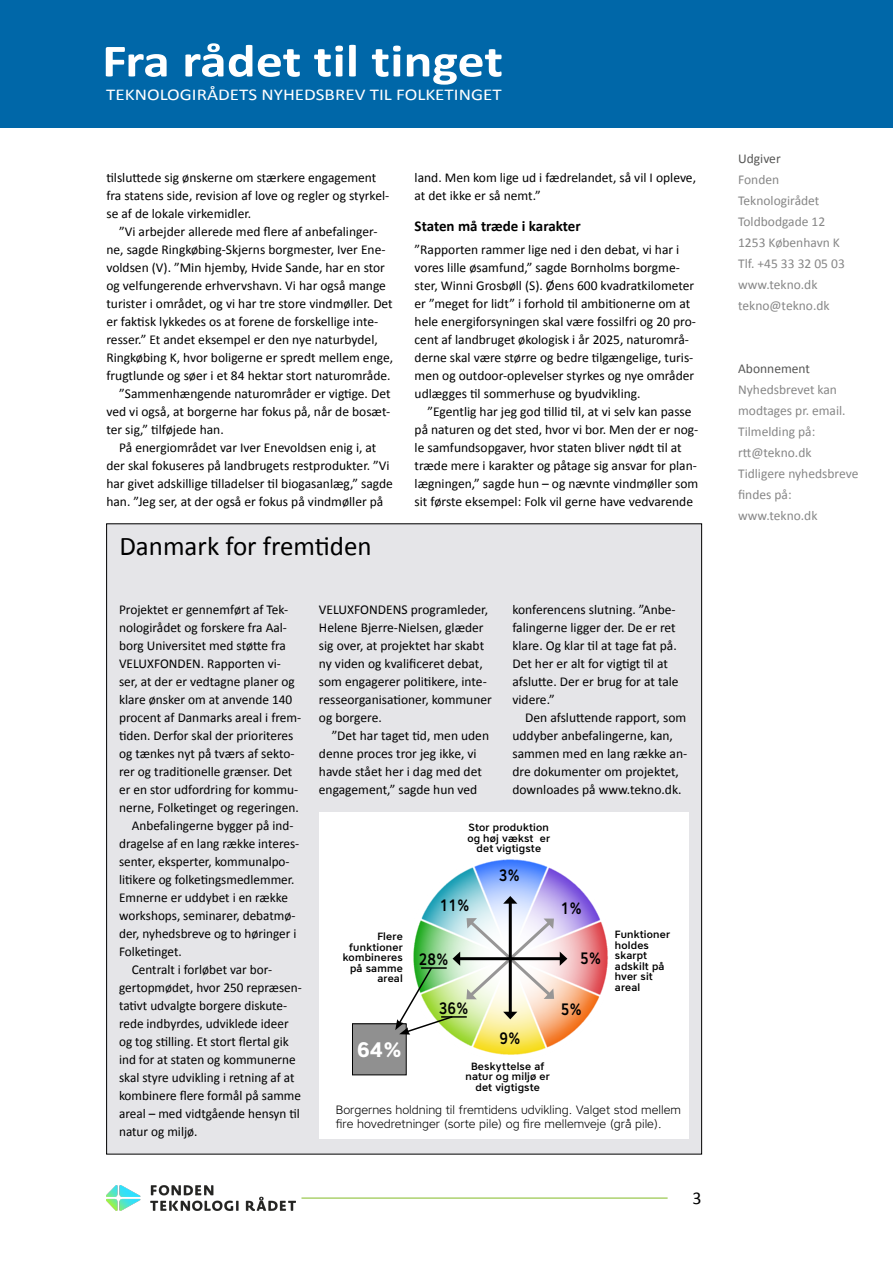
<style>
.page{position:relative;width:893px;height:1263px;background:#fff}
.page>*{position:absolute;margin:0;border:0;box-sizing:border-box;transform-origin:0 0}
.t1{font:700 46.5px "Calibri";color:#fff;scale:1.16 1}
.t2{font:27px "Calibri";color:#000}
.t3{font:700 21px "Core Sans A65";color:#fff}
.t4{font:18px "Calibri";color:#000}
.t5{font:16.5px "Calibri";color:#fff;scale:1.15 1}
.t6{font:500 16.5px "Core Sans A55";color:#000;scale:.85 1}
.t7{font:700 15px "Calibri";color:#000}
.t8{font:13.5px/18px "Calibri";color:#000}
.t9{font:13.5px/21px "Calibri";color:#878787}
.t10{font:13.5px "Calibri";color:#575756}
.t11{font:300 12px/14.4px "Core Sans A35";color:#000}
.t12{font:500 10.5px/10.5px "Core Sans A55";letter-spacing:.015em;color:#000;text-align:center}
</style>
<div class="page">
<div style="left:0;top:0;width:893px;height:128px;background:#0067a8"></div>
<img style="left:106px;top:1185px;width:189px;height:26px">
<hr style="left:301px;top:1198px;width:367px;height:1px;background:#83bb26">
<div style="left:107px;top:524px;width:595px;height:630px;background:#e5e5e8"></div>
<div style="left:319px;top:812px;width:370px;height:326px;background:#fff"></div>
<img style="left:406px;top:859px;width:202px;height:207px">
<svg style="left:466px;top:918px;width:88px;height:81px"></svg>
<hr style="left:509px;top:902px;width:3px;height:111px;background:#000">
<svg style="left:503px;top:896px;width:14px;height:8px"></svg>
<svg style="left:503px;top:1012px;width:14px;height:7px"></svg>
<hr style="left:459px;top:957px;width:102px;height:3px;background:#000">
<svg style="left:560px;top:951px;width:7px;height:15px"></svg>
<div style="left:352px;top:1024px;width:54px;height:51px;background:#909090"></div>
<div style="left:352px;top:1023px;width:54px;height:52px;border:1px solid #000"></div>
<svg style="left:395px;top:951px;width:65px;height:83px"></svg>
<hr style="left:421px;top:967px;width:26px;height:2px;background:#000">
<hr style="left:441px;top:1016px;width:26px;height:2px;background:#000">
<h1 class="t1" style="left:102px;top:31px;width:347px">Fra rådet til tinget</h1>
<p class="t5" style="left:106px;top:85px;width:345px">TEKNOLOGIRÅDETS NYHEDSBREV TIL FOLKETINGET</p>
<p class="t8" style="left:106px;top:168px;width:284px">tilsluttede sig ønskerne om stærkere engagement fra statens side, revision af love og regler og styrkel&shy;se af de lokale virkemidler.</p>
<p class="t8" style="left:119px;top:222px;width:260px">”Vi arbejder allerede med flere af anbefalinger-</p>
<p class="t8" style="left:106px;top:240px;width:281px">ne, sagde Ringkøbing-Skjerns borgmester, Iver Ene-</p>
<p class="t8" style="left:106px;top:258px;width:280px">voldsen (V). ”Min hjemby, Hvide Sande, har en stor</p>
<p class="t8" style="left:106px;top:276px;width:281px">og velfungerende erhvervshavn. Vi har også mange</p>
<p class="t8" style="left:106px;top:294px;width:288px">turister i området, og vi har tre store vindmøller. Det</p>
<p class="t8" style="left:106px;top:312px;width:273px">er faktisk lykkedes os at forene de forskellige inte-</p>
<p class="t8" style="left:106px;top:330px;width:273px">resser.” Et andet eksempel er den nye naturbydel,</p>
<p class="t8" style="left:106px;top:348px;width:288px">Ringkøbing K, hvor boligerne er spredt mellem enge,</p>
<p class="t8" style="left:106px;top:366px;width:286px">frugtlunde og søer i et 84 hektar stort naturområde.</p>
<p class="t8" style="left:119px;top:384px;width:273px">”Sammenhængende naturområder er vigtige. Det</p>
<p class="t8" style="left:106px;top:402px;width:285px">ved vi også, at borgerne har fokus på, når de bosæt-</p>
<p class="t8" style="left:106px;top:420px;width:119px">ter sig,” tilføjede han.</p>
<p class="t8" style="left:119px;top:438px;width:259px">På energiområdet var Iver Enevoldsen enig i, at</p>
<p class="t8" style="left:106px;top:456px;width:285px">der skal fokuseres på landbrugets restprodukter. ”Vi</p>
<p class="t8" style="left:106px;top:474px;width:288px">har givet adskillige tilladelser til biogasanlæg,” sagde</p>
<p class="t8" style="left:106px;top:492px;width:278px">han. ”Jeg ser, at der også er fokus på vindmøller på</p>
<h2 class="t2" style="left:119px;top:529px;width:254px">Danmark for fremtiden</h2>
<p class="t8" style="left:415px;top:168px;width:283px">land. Men kom lige ud i fædrelandet, så vil I opleve, at det ikke er så nemt.”</p>
<p class="t7" style="left:415px;top:216px;width:168px">Staten må træde i karakter</p>
<p class="t8" style="left:415px;top:240px;width:283px">”Rapporten rammer lige ned i den debat, vi har i vores lille øsamfund,” sagde Bornholms borgme&shy;ster, Winni Grosbøll (S). Øens 600 kvadratkilometer er ”meget for lidt” i forhold til ambitionerne om at hele energiforsyningen skal være fossilfri og 20 pro&shy;cent af landbruget økologisk i år 2025, naturområ&shy;derne skal være større og bedre tilgængelige, turis&shy;men og outdoor-oplevelser styrkes og nye områder udlægges til sommerhuse og byudvikling.</p>
<p class="t8" style="left:415px;top:402px;width:285px;text-indent:13px">”Egentlig har jeg god tillid til, at vi selv kan passe på naturen og det sted, hvor vi bor. Men der er nog&shy;le samfundsopgaver, hvor staten bliver nødt til at træde mere i karakter og påtage sig ansvar for plan&shy;lægningen,” sagde hun – og nævnte vindmøller som sit første eksempel: Folk vil gerne have vedvarende</p>
<p class="t8" style="left:119px;top:600px;width:171px">Projektet er gennemført af Tek-</p>
<p class="t8" style="left:119px;top:618px;width:169px">nologirådet og forskere fra Aal-</p>
<p class="t8" style="left:119px;top:636px;width:168px">borg Universitet med støtte fra</p>
<p class="t8" style="left:119px;top:654px;width:163px">VELUXFONDEN. Rapporten vi-</p>
<p class="t8" style="left:119px;top:672px;width:177px">ser, at der er vedtagne planer og</p>
<p class="t8" style="left:119px;top:690px;width:175px">klare ønsker om at anvende 140</p>
<p class="t8" style="left:119px;top:708px;width:184px">procent af Danmarks areal i frem-</p>
<p class="t8" style="left:119px;top:726px;width:176px">tiden. Derfor skal der prioriteres</p>
<p class="t8" style="left:119px;top:744px;width:177px">og tænkes nyt på tværs af sekto-</p>
<p class="t8" style="left:119px;top:762px;width:175px">rer og traditionelle grænser. Det</p>
<p class="t8" style="left:119px;top:780px;width:181px">er en stor udfordring for kommu-</p>
<p class="t8" style="left:119px;top:798px;width:181px">nerne, Folketinget og regeringen.</p>
<p class="t8" style="left:132px;top:816px;width:163px">Anbefalingerne bygger på ind-</p>
<p class="t8" style="left:119px;top:834px;width:182px">dragelse af en lang række interes-</p>
<p class="t8" style="left:119px;top:852px;width:172px">senter, eksperter, kommunalpo-</p>
<p class="t8" style="left:119px;top:870px;width:177px">litikere og folketingsmedlemmer.</p>
<p class="t8" style="left:119px;top:888px;width:170px">Emnerne er uddybet i en række</p>
<p class="t8" style="left:119px;top:906px;width:178px">workshops, seminarer, debatmø-</p>
<p class="t8" style="left:119px;top:924px;width:179px">der, nyhedsbreve og to høringer i</p>
<p class="t8" style="left:119px;top:942px;width:64px">Folketinget.</p>
<p class="t8" style="left:132px;top:960px;width:142px">Centralt i forløbet var bor-</p>
<p class="t8" style="left:119px;top:978px;width:184px">gertopmødet, hvor 250 repræsen-</p>
<p class="t8" style="left:119px;top:996px;width:170px">tativt udvalgte borgere diskute-</p>
<p class="t8" style="left:119px;top:1014px;width:171px">rede indbyrdes, udviklede ideer</p>
<p class="t8" style="left:119px;top:1032px;width:171px">og tog stilling. Et stort flertal gik</p>
<p class="t8" style="left:119px;top:1050px;width:178px">ind for at staten og kommunerne</p>
<p class="t8" style="left:119px;top:1068px;width:177px">skal styre udvikling i retning af at</p>
<p class="t8" style="left:119px;top:1086px;width:184px">kombinere flere formål på samme</p>
<p class="t8" style="left:119px;top:1104px;width:182px">areal – med vidtgående hensyn til</p>
<p class="t8" style="left:119px;top:1122px;width:80px">natur og miljø.</p>
<p class="t8" style="left:319px;top:600px;width:174px">VELUXFONDENS programleder,<br>Helene Bjerre-Nielsen, glæder sig over, at projektet har skabt ny viden og kvalificeret debat, som engagerer politikere, inte&shy;resseorganisationer, kommuner og borgere.</p>
<p class="t8" style="left:319px;top:726px;width:172px;text-indent:13px">”Det har taget tid, men uden denne proces tror jeg ikke, vi havde stået her i dag med det engagement,” sagde hun ved</p>
<p class="t8" style="left:512px;top:600px;width:168px">konferencens slutning. ”Anbe&shy;falingerne ligger der. De er ret klare. Og klar til at tage fat på.<br>Det her er alt for vigtigt til at afslutte. Der er brug for at tale videre.”</p>
<p class="t8" style="left:512px;top:708px;width:176px;text-indent:13px">Den afsluttende rapport, som uddyber anbefalingerne, kan, sammen med en lang række an&shy;dre dokumenter om projektet, downloades på www.tekno.dk.</p>
<p class="t12" style="left:467px;top:822px;width:84px">Stor produktion og høj vækst er det vigtigste</p>
<p class="t12" style="left:343px;top:931px;width:62px;text-align:right">Flere funktioner kombineres på samme areal</p>
<h3 class="t3" style="left:357px;top:1036px;width:47px">64%</h3>
<p class="t6" style="left:440px;top:894px;width:37px">11%</p>
<p class="t6" style="left:499px;top:864px;width:26px">3%</p>
<p class="t6" style="left:561px;top:897px;width:26px">1%</p>
<p class="t6" style="left:419px;top:948px;width:37px">28%</p>
<p class="t6" style="left:580px;top:947px;width:26px">5%</p>
<p class="t6" style="left:439px;top:997px;width:37px">36%</p>
<p class="t6" style="left:500px;top:1028px;width:26px">9%</p>
<p class="t12" style="left:465px;top:1060px;width:86px">Beskyttelse af natur og miljø er det vigtigste</p>
<p class="t6" style="left:561px;top:998px;width:26px">5%</p>
<p class="t12" style="left:615px;top:929px;width:57px;text-align:left">Funktioner holdes skarpt adskilt på hver sit areal</p>
<p class="t11" style="left:336px;top:1102px;width:346px">Borgernes holdning til fremtidens udvikling. Valget stod mellem fire hovedretninger (sorte pile) og fire mellemveje (grå pile).</p>
<h3 class="t4" style="left:692px;top:1186px;width:11px">3</h3>
<p class="t10" style="left:738px;top:150px;width:44px">Udgiver</p>
<p class="t9" style="left:738px;top:169px;width:108px">Fonden<br>Teknologirådet<br>Toldbodgade 12<br>1253 København K<br>Tlf. +45 33 32 05 03 www.tekno.dk tekno@tekno.dk</p>
<p class="t10" style="left:738px;top:360px;width:73px">Abonnement</p>
<p class="t9" style="left:738px;top:379px;width:122px">Nyhedsbrevet kan modtages pr. email.<br>Tilmelding på: rtt@tekno.dk<br>Tidligere nyhedsbreve findes på: www.tekno.dk</p>
</div>
